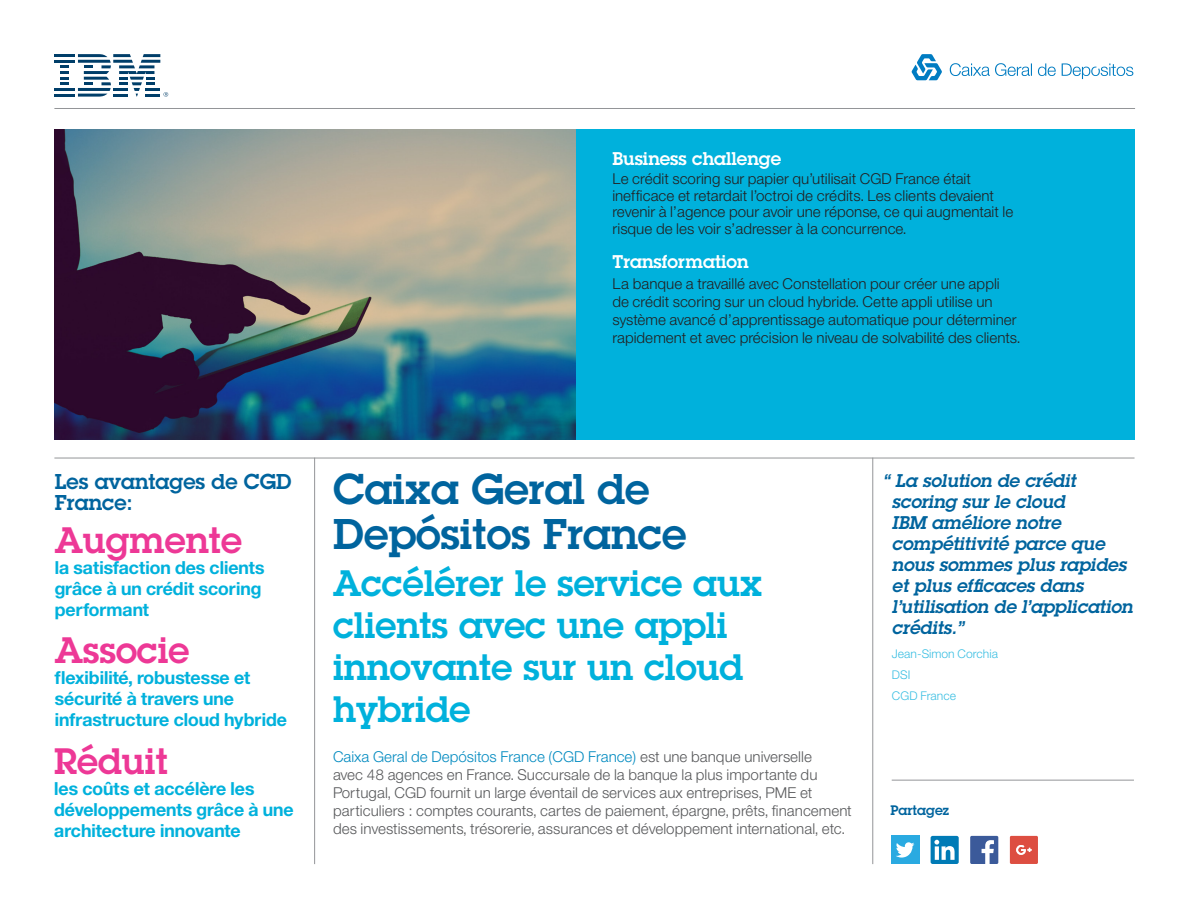
<style>
.page{position:relative;width:1188px;height:918px;background:#fff}
.page>*{position:absolute;margin:0;border:0;box-sizing:border-box;transform-origin:0 0}
.Title_-_Color_A{font:600 42px/45px "Lubalin Graph Std";color:#00649e}
.Subtitle-Color_B{font:600 36px/42px "Lubalin Graph Std";color:#00b1dc}
.Benefits_First_Line{font:600 36px "Lubalin Graph Std";color:#ed3896}
.Sidebar_-_head_-_Col{font:600 21px/21px "Lubalin Graph Std";color:#00649e}
.Benefits_First_Line-2{font:18px/21px "Helv Neue Boldfor IBM";color:#00b1dc}
.t1{font:italic 600 18px/21px "Lubalin Graph Std";color:#00649e}
.Sidebar_-_head_-_Col-2{font:600 18px "Lubalin Graph Std";color:#fff}
.Intro{font:15px/18px "Helv Neue Lightfor IBM";color:#57585a}
.Sidebar_-_body{font:15px/18px "Helv Neue Lightfor IBM";color:#231f20}
.Business_Challenge_T{font:15px/16.5px "Helv Neue Lightfor IBM";color:#231f20}
.Sidebar_-_head_-__Fo{font:600 13.5px "Lubalin Graph Std";color:#00649e}
.Quote_-_small{font:12px/21px "Helv Neue Lightfor IBM";color:#38bee2}
.s1{color:#008ac0}
</style>
<div class="page">
<img style="left:54px;top:129px;width:522px;height:310px">
<div style="left:576px;top:129px;width:559px;height:310px;background:#00b1dc"></div>
<hr style="left:54px;top:54px;width:21px;height:3px;background:#003e69">
<hr style="left:54px;top:60px;width:21px;height:3px;background:#003e69">
<hr style="left:54px;top:88px;width:21px;height:3px;background:#003e69">
<svg style="left:60px;top:65px;width:9px;height:20px"></svg>
<hr style="left:54px;top:94px;width:21px;height:3px;background:#003e69">
<svg style="left:78px;top:54px;width:90px;height:43px"></svg>
<hr style="left:54px;top:108px;width:1081px;height:1px;background:#939598">
<hr style="left:54px;top:458px;width:1081px;height:1px;background:#939598">
<hr style="left:314px;top:458px;width:1px;height:406px;background:#939598">
<hr style="left:872px;top:458px;width:1px;height:406px;background:#939598">
<hr style="left:892px;top:780px;width:242px;height:1px;background:#939598">
<div style="left:931px;top:836px;width:28px;height:28px;background:#007bb6;border-radius:2px"></div>
<svg style="left:934px;top:840px;width:21px;height:20px"></svg>
<div style="left:891px;top:836px;width:28px;height:28px;background:#2aaae1"></div>
<svg style="left:896px;top:842px;width:18px;height:16px"></svg>
<div style="left:970px;top:836px;width:28px;height:28px;background:#3b5a9a;border-radius:2px"></div>
<svg style="left:982px;top:840px;width:12px;height:24px"></svg>
<svg style="left:1010px;top:836px;width:28px;height:28px"></svg>
<svg style="left:912px;top:54px;width:221px;height:26px"></svg>
<p class="Sidebar_-_head_-_Col-2" style="left:612px;top:146px;width:170px">Business challenge</p>
<p class="Business_Challenge_T" style="left:612px;top:170px;width:403px">Le crédit scoring sur papier qu’utilisait CGD France était inefficace et retardait l’octroi de crédits. Les clients devaient revenir à l’agence pour avoir une réponse, ce qui augmentait le risque de les voir s’adresser à la concurrence.</p>
<p class="Sidebar_-_head_-_Col-2" style="left:612px;top:250px;width:138px">Transformation</p>
<p class="Sidebar_-_body" style="left:612px;top:274px;width:409px">La banque a travaillé avec Constellation pour créer une appli<br>de crédit scoring sur un cloud hybride. Cette appli utilise un système avancé d’apprentissage automatique pour déterminer rapidement et avec précision le niveau de solvabilité des clients.</p>
<p class="Sidebar_-_head_-_Col" style="left:55px;top:471px;width:238px">Les avantages de CGD<br>France:</p>
<p class="Benefits_First_Line" style="left:55px;top:517px;width:189px">Augmente</p>
<p class="Benefits_First_Line-2" style="left:55px;top:557px;width:211px">la satisfaction des clients grâce à un crédit scoring performant</p>
<p class="Benefits_First_Line" style="left:55px;top:626px;width:136px">Associe</p>
<p class="Benefits_First_Line-2" style="left:55px;top:666px;width:234px">flexibilité, robustesse et sécurité à travers une infrastructure cloud hybride</p>
<p class="Benefits_First_Line" style="left:54px;top:737px;width:115px">Réduit</p>
<p class="Benefits_First_Line-2" style="left:54px;top:777px;width:241px">les coûts et accélère les développements grâce à une architecture innovante</p>
<p class="Title_-_Color_A" style="left:333px;top:466px;width:355px">Caixa Geral de<br>Depósitos France</p>
<p class="Subtitle-Color_B" style="left:333px;top:561px;width:431px">Accélérer le service aux clients avec une appli innovante sur un cloud hybride</p>
<p class="Intro" style="left:333px;top:747px;width:520px"><span class="s1">Caixa Geral de Depósitos France (CGD France)</span> est une banque universelle<br>avec 48 agences en France. Succursale de la banque la plus importante du Portugal, CGD fournit un large éventail de services aux entreprises, PME et particuliers : comptes courants, cartes de paiement, épargne, prêts, financement des investissements, trésorerie, assurances et développement international, etc.</p>
<p class="t1" style="left:892px;top:470px;width:242px;text-indent:-9px">“ La solution de crédit scoring sur le cloud<br>IBM améliore notre compétitivité parce que nous sommes plus rapides et plus efficaces dans l’utilisation de l’application crédits.”</p>
<p class="Quote_-_small" style="left:892px;top:643px;width:108px">Jean-Simon Corchia<br>DSI<br>CGD France</p>
<p class="Sidebar_-_head_-__Fo" style="left:890px;top:801px;width:60px">Partagez</p>
</div>
